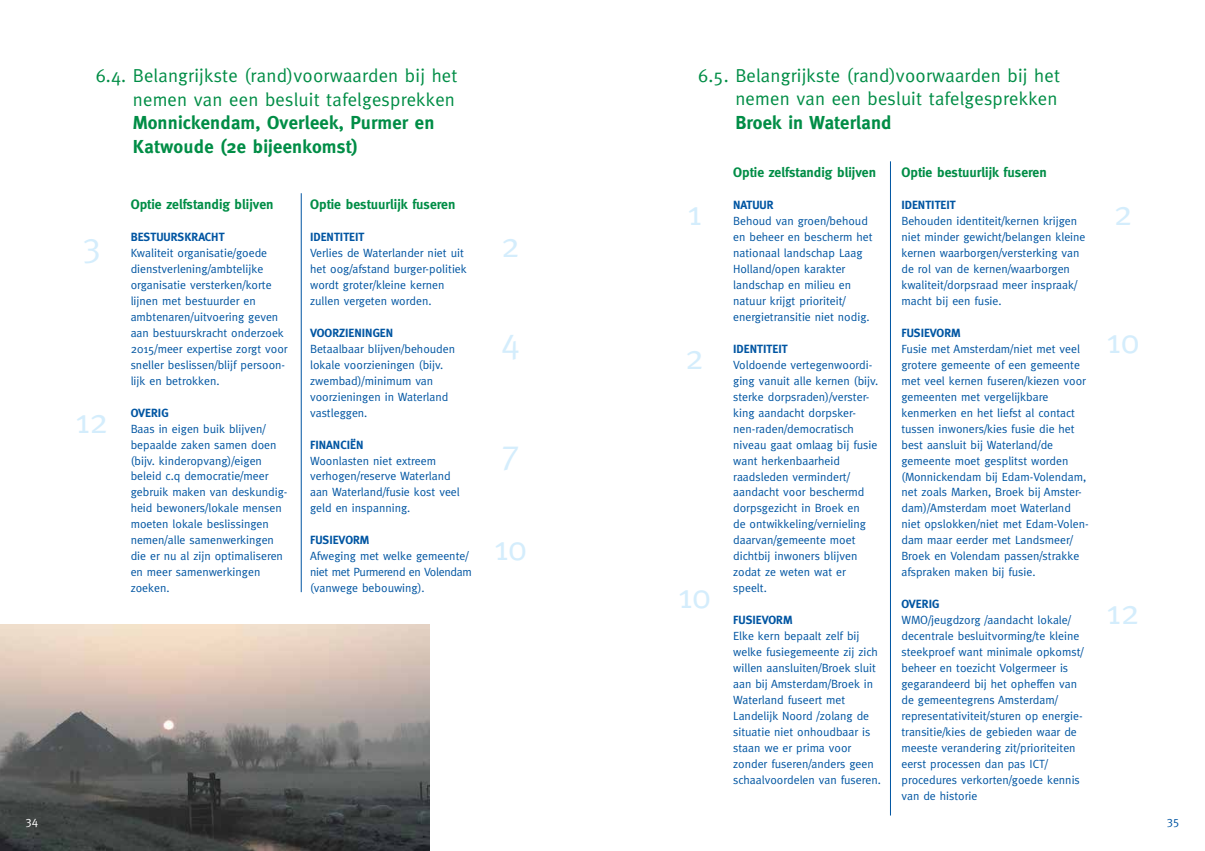
<style>
.page{position:relative;width:1205px;height:851px;background:#fff}
.page>*{position:absolute;margin:0;border:0;box-sizing:border-box;transform-origin:0 0}
.t1{font:35px "Meta";color:#d4edfc}
.t2{font:18.75px/23.9px "Meta";letter-spacing:.01em;color:#008d46;text-align:right}
.t3{font:700 18.75px/23.9px "Meta";letter-spacing:.01em;color:#008d46}
.t4{font:700 13.75px "Meta";color:#008d46}
.t5{font:11.88px/16px "Meta";color:#0055a2}
.t6{font:700 11.88px "Meta";color:#0055a2}
.t7{font:11.88px "Meta";color:#fff}
</style>
<div class="page">
<img style="left:0;top:624px;width:430px;height:226px">
<hr style="left:890px;top:161px;width:1px;height:654px;background:#0055a2">
<hr style="left:301px;top:193px;width:1px;height:399px;background:#0055a2">
<h2 class="t2" style="left:96px;top:63px;width:363px">6.4. Belangrijkste (rand)voorwaarden bij het nemen van een besluit tafelgesprekken</h2>
<h2 class="t3" style="left:133px;top:111px;width:303px">Monnickendam, Overleek, Purmer en<br>Katwoude (2e bijeenkomst)</h2>
<h1 class="t1" style="left:83px;top:225px;width:20px">3</h1>
<h1 class="t1" style="left:76px;top:400px;width:34px">12</h1>
<p class="t4" style="left:131px;top:196px;width:144px">Optie zelfstandig blijven</p>
<p class="t6" style="left:131px;top:230px;width:95px">BESTUURSKRACHT</p>
<p class="t5" style="left:131px;top:245px;width:159px">Kwaliteit organisatie/goede dienstverlening/ambtelijke organisatie versterken/korte lijnen met bestuurder en ambtenaren/uitvoering geven aan bestuurskracht onderzoek<br>2015/meer expertise zorgt voor sneller beslissen/blijf persoon&shy;lijk en betrokken.</p>
<p class="t6" style="left:131px;top:405px;width:39px">OVERIG</p>
<p class="t5" style="left:131px;top:420px;width:158px">Baas in eigen buik blijven/ bepaalde zaken samen doen (bijv. kinderopvang)/eigen beleid c.q democratie/meer gebruik maken van deskundig&shy;heid bewoners/lokale mensen moeten lokale beslissingen nemen/alle samenwerkingen die er nu al zijn optimaliseren en meer samenwerkingen zoeken.</p>
<p class="t4" style="left:310px;top:196px;width:147px">Optie bestuurlijk fuseren</p>
<p class="t6" style="left:310px;top:230px;width:56px">IDENTITEIT</p>
<p class="t5" style="left:310px;top:245px;width:158px">Verlies de Waterlander niet uit het oog/afstand burger-politiek wordt groter/kleine kernen zullen vergeten worden.</p>
<p class="t6" style="left:310px;top:326px;width:85px">VOORZIENINGEN</p>
<p class="t5" style="left:310px;top:340px;width:146px">Betaalbaar blijven/behouden lokale voorzieningen (bijv. zwembad)/minimum van voorzieningen in Waterland vastleggen.</p>
<p class="t6" style="left:310px;top:437px;width:55px">FINANCIËN</p>
<p class="t5" style="left:310px;top:452px;width:151px">Woonlasten niet extreem verhogen/reserve Waterland aan Waterland/fusie kost veel geld en inspanning.</p>
<p class="t6" style="left:310px;top:533px;width:61px">FUSIEVORM</p>
<p class="t5" style="left:310px;top:548px;width:163px">Afweging met welke gemeente/ niet met Purmerend en Volendam (vanwege bebouwing).</p>
<h1 class="t1" style="left:501px;top:225px;width:20px">2</h1>
<h1 class="t1" style="left:501px;top:320px;width:20px">4</h1>
<h1 class="t1" style="left:501px;top:432px;width:20px">7</h1>
<h1 class="t1" style="left:494px;top:527px;width:34px">10</h1>
<p class="t7" style="left:26px;top:813px;width:14px">34</p>
<h2 class="t2" style="left:698px;top:63px;width:363px">6.5. Belangrijkste (rand)voorwaarden bij het nemen van een besluit tafelgesprekken</h2>
<h2 class="t3" style="left:735px;top:111px;width:158px">Broek in Waterland</h2>
<h1 class="t1" style="left:687px;top:193px;width:16px">1</h1>
<h1 class="t1" style="left:685px;top:336px;width:20px">2</h1>
<h1 class="t1" style="left:678px;top:575px;width:34px">10</h1>
<p class="t4" style="left:733px;top:164px;width:144px">Optie zelfstandig blijven</p>
<p class="t6" style="left:733px;top:198px;width:42px">NATUUR</p>
<p class="t5" style="left:733px;top:213px;width:141px">Behoud van groen/behoud en beheer en bescherm het nationaal landschap Laag<br>Holland/open karakter landschap en milieu en natuur krijgt prioriteit/ energietransitie niet nodig.</p>
<p class="t6" style="left:733px;top:342px;width:56px">IDENTITEIT</p>
<p class="t5" style="left:733px;top:356px;width:146px">Voldoende vertegenwoordi&shy;ging vanuit alle kernen (bijv. sterke dorpsraden)/verster&shy;king aandacht dorpsker&shy;nen-raden/democratisch niveau gaat omlaag bij fusie want herkenbaarheid raadsleden vermindert/ aandacht voor beschermd dorpsgezicht in Broek en<br>de ontwikkeling/vernieling daarvan/gemeente moet dichtbij inwoners blijven zodat ze weten wat er speelt.</p>
<p class="t6" style="left:733px;top:613px;width:61px">FUSIEVORM</p>
<p class="t5" style="left:733px;top:627px;width:149px">Elke kern bepaalt zelf bij welke fusiegemeente zij zich willen aansluiten/Broek sluit aan bij Amsterdam/Broek in<br>Waterland fuseert met<br>Landelijk Noord /zolang de situatie niet onhoudbaar is staan we er prima voor zonder fuseren/anders geen schaalvoordelen van fuseren.</p>
<p class="t4" style="left:901px;top:164px;width:147px">Optie bestuurlijk fuseren</p>
<p class="t6" style="left:901px;top:198px;width:56px">IDENTITEIT</p>
<p class="t5" style="left:901px;top:213px;width:186px">Behouden identiteit/kernen krijgen niet minder gewicht/belangen kleine kernen waarborgen/versterking van de rol van de kernen/waarborgen kwaliteit/dorpsraad meer inspraak/ macht bij een fusie.</p>
<p class="t6" style="left:901px;top:326px;width:61px">FUSIEVORM</p>
<p class="t5" style="left:901px;top:340px;width:189px">Fusie met Amsterdam/niet met veel grotere gemeente of een gemeente met veel kernen fuseren/kiezen voor gemeenten met vergelijkbare kenmerken en het liefst al contact tussen inwoners/kies fusie die het best aansluit bij Waterland/de gemeente moet gesplitst worden (Monnickendam bij Edam-Volendam, net zoals Marken, Broek bij Amster&shy;dam)/Amsterdam moet Waterland niet opslokken/niet met Edam-Volen&shy;dam maar eerder met Landsmeer/ Broek en Volendam passen/strakke afspraken maken bij fusie.</p>
<p class="t6" style="left:901px;top:597px;width:39px">OVERIG</p>
<p class="t5" style="left:901px;top:611px;width:184px">WMO/jeugdzorg /aandacht lokale/ decentrale besluitvorming/te kleine steekproef want minimale opkomst/ beheer en toezicht Volgermeer is gegarandeerd bij het opheffen van de gemeentegrens Amsterdam/ representativiteit/sturen op energie&shy;transitie/kies de gebieden waar de meeste verandering zit/prioriteiten eerst processen dan pas ICT/ procedures verkorten/goede kennis van de historie</p>
<h1 class="t1" style="left:1113px;top:193px;width:20px">2</h1>
<h1 class="t1" style="left:1106px;top:320px;width:34px">10</h1>
<h1 class="t1" style="left:1106px;top:591px;width:34px">12</h1>
<p class="t5" style="left:1166px;top:812px;width:14px">35</p>
</div>
